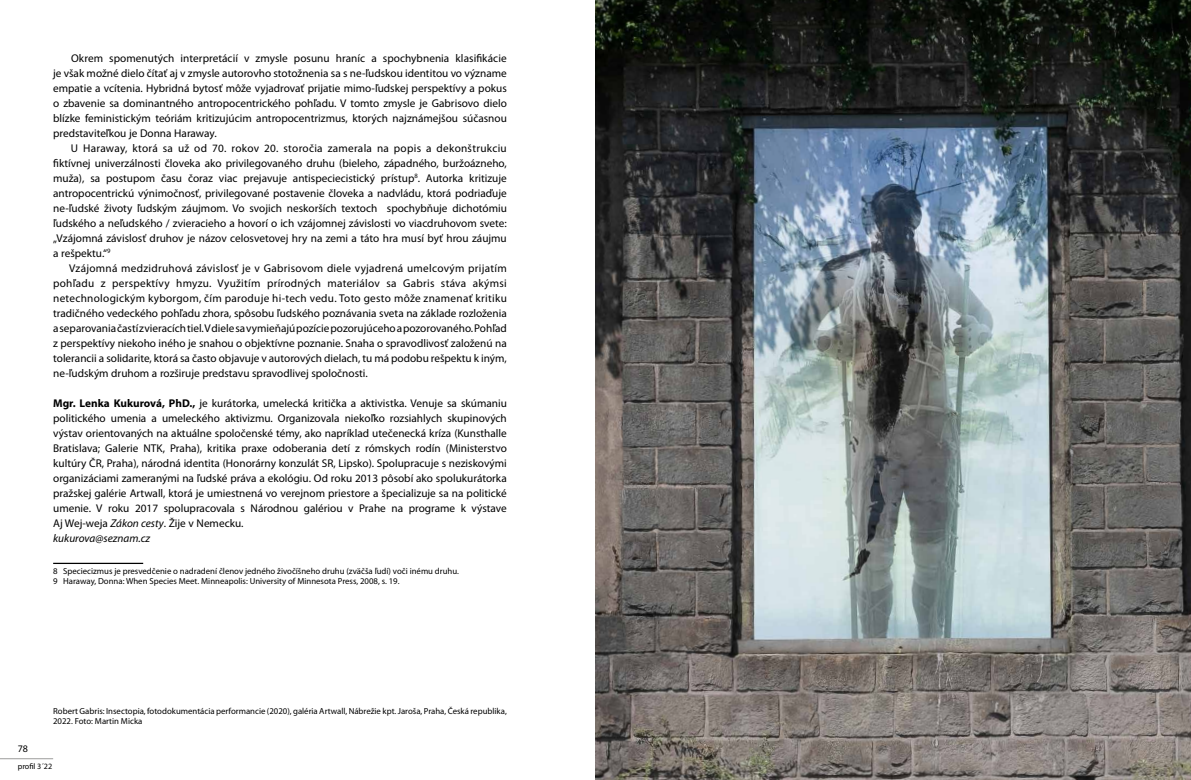
<style>
.page{position:relative;width:1191px;height:780px;background:#fff}
.page>*{position:absolute;margin:0;border:0;box-sizing:border-box;transform-origin:0 0}
.t1{font:11.25px/15px "Myriad Pro";color:#000;text-align:justify}
.t2{font:10px "Myriad Pro";color:#000}
.t3{font:8.75px/10.5px "Myriad Pro";color:#000}
.t4{font:8.12px "Myriad Pro";color:#000}
.s1{font-weight:700}
.s2{font-style:italic}
</style>
<div class="page">
<hr style="left:0;top:758px;width:53px;height:1px;background:#9d9d9c">
<hr style="left:53px;top:562px;width:90px;height:2px;background:#000">
<img style="left:595px;top:0;width:596px;height:780px">
<p class="t1" style="left:53px;top:51px;width:455px;text-indent:18px">Okrem spomenutých interpretácií v zmysle posunu hraníc a spochybnenia klasifikácie je však možné dielo čítať aj v zmysle autorovho stotožnenia sa s ne-ľudskou identitou vo význame empatie a vcítenia. Hybridná bytosť môže vyjadrovať prijatie mimo-ľudskej perspektívy a pokus o zbavenie sa dominantného antropocentrického pohľadu. V tomto zmysle je Gabrisovo dielo blízke feministickým teóriám kritizujúcim antropocentrizmus, ktorých najznámejšou súčasnou predstaviteľkou je Donna Haraway.</p>
<p class="t1" style="left:53px;top:141px;width:455px;text-indent:18px">U Haraway, ktorá sa už od 70. rokov 20. storočia zamerala na popis a dekonštrukciu fiktívnej univerzálnosti človeka ako privilegovaného druhu (bieleho, západného, buržoázneho, muža), sa postupom času čoraz viac prejavuje antispeciecistický prístup<sup>8</sup>. Autorka kritizuje antropocentrickú výnimočnosť, privilegované postavenie človeka a nadvládu, ktorá podriaďuje ne-ľudské životy ľudským záujmom. Vo svojich neskorších textoch spochybňuje dichotómiu ľudského a neľudského / zvieracieho a hovorí o ich vzájomnej závislosti vo viacdruhovom svete: „Vzájomná závislosť druhov je názov celosvetovej hry na zemi a táto hra musí byť hrou záujmu a rešpektu.“<sup>9</sup></p>
<p class="t1" style="left:53px;top:261px;width:455px;text-indent:16px">Vzájomná medzidruhová závislosť je v Gabrisovom diele vyjadrená umelcovým prijatím pohľadu z perspektívy hmyzu. Využitím prírodných materiálov sa Gabris stáva akýmsi netechnologickým kyborgom, čím paroduje hi-tech vedu. Toto gesto môže znamenať kritiku tradičného vedeckého pohľadu zhora, spôsobu ľudského poznávania sveta na základe rozloženia a separovania častí zvieracích tiel. V diele sa vymieňajú pozície pozorujúceho a pozorovaného. Pohľad z perspektívy niekoho iného je snahou o objektívne poznanie. Snaha o spravodlivosť založenú na tolerancii a solidarite, ktorá sa často objavuje v autorových dielach, tu má podobu rešpektu k iným, ne-ľudským druhom a rozširuje predstavu spravodlivej spoločnosti.</p>
<p class="t1" style="left:53px;top:396px;width:455px;text-align:left"><span class="s1">Mgr. Lenka Kukurová, PhD.,</span> je kurátorka, umelecká kritička a aktivistka. Venuje sa skúmaniu politického umenia a umeleckého aktivizmu. Organizovala niekoľko rozsiahlych skupinových výstav orientovaných na aktuálne spoločenské témy, ako napríklad utečenecká kríza (Kunsthalle Bratislava; Galerie NTK, Praha), kritika praxe odoberania detí z rómskych rodín (Ministerstvo kultúry ČR, Praha), národná identita (Honorárny konzulát SR, Lipsko). Spolupracuje s neziskovými organizáciami zameranými na ľudské práva a ekológiu. Od roku 2013 pôsobí ako spolukurátorka pražskej galérie Artwall, ktorá je umiestnená vo verejnom priestore a špecializuje sa na politické umenie. V roku 2017 spolupracovala s Národnou galériou v Prahe na programe k výstave Aj Wej-weja <span class="s2">Zákon cesty</span>. Žije v Nemecku.<br><span class="s2">kukurova@seznam.cz</span></p>
<p class="t3" style="left:53px;top:566px;width:407px">8 Speciecizmus je presvedčenie o nadradení členov jedného živočíšneho druhu (zväčša ľudí) voči inému druhu.<br>9 Haraway, Donna: When Species Meet. Minneapolis: University of Minnesota Press, 2008, s. 19.</p>
<p class="t3" style="left:53px;top:705px;width:455px">Robert Gabris: Insectopia, fotodokumentácia performancie (2020), galéria Artwall, Nábrežie kpt. Jaroša, Praha, Česká republika,<br>2022. Foto: Martin Micka</p>
<p class="t2" style="left:18px;top:742px;width:12px">78</p>
<p class="t4" style="left:18px;top:761px;width:36px">profil 3´22</p>
</div>
